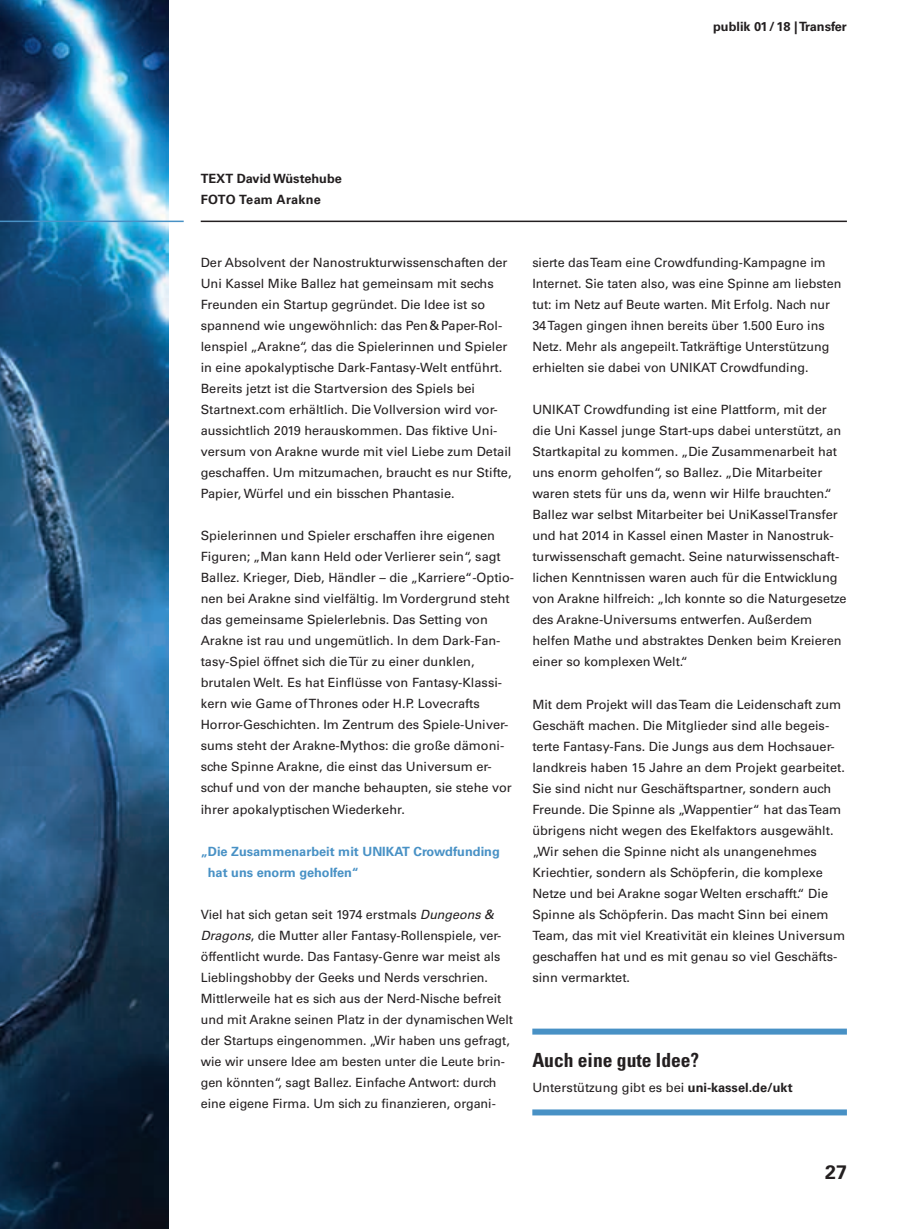
<style>
.page{position:relative;width:898px;height:1229px;background:#fff}
.page>*{position:absolute;margin:0;border:0;box-sizing:border-box;transform-origin:0 0}
.t1{font:700 condensed 19.5px "Univers LT";color:#231f20}
.t2{font:700 19.5px "Univers LT";color:#231f20}
.t3{font:12.75px/21px "Univers LT";color:#231f20}
.t4{font:700 12.75px/21px "Univers LT";color:#4891c5}
.t5{font:700 12.75px/21px "Univers LT";color:#231f20}
.s1{font-style:italic}
.s2{font-weight:700}
</style>
<div class="page">
<img style="left:0;top:0;width:168px;height:220px">
<hr style="left:201px;top:221px;width:645px;height:1px;background:#231f20">
<svg style="left:0;top:220px;width:184px;height:1009px;background:#214e73"></svg>
<div style="left:532px;top:1109px;width:314px;height:6px;background:#4891c5"></div>
<div style="left:532px;top:1028px;width:314px;height:6px;background:#4891c5"></div>
<p class="t5" style="left:712px;top:16px;width:135px">publik 01/18 | Transfer</p>
<p class="t5" style="left:201px;top:169px;width:143px">TEXT David Wüstehube<br>FOTO</p>
<p class="t5" style="left:239px;top:190px;width:83px">Team Arakne</p>
<p class="t3" style="left:201px;top:252px;width:312px">Der Absolvent der Nanostrukturwissenschaften der Uni Kassel Mike Ballez hat gemeinsam mit sechs Freunden ein Startup gegründet. Die Idee ist so spannend wie ungewöhnlich: das Pen&amp;Paper-Rol&shy;lenspiel „Arakne“, das die Spielerinnen und Spieler in eine apokalyptische Dark-Fantasy-Welt entführt.<br>Bereits jetzt ist die Startversion des Spiels bei Startnext.com erhältlich. Die Vollversion wird vor&shy;aussichtlich 2019 herauskommen. Das fiktive Uni&shy;versum von Arakne wurde mit viel Liebe zum Detail geschaffen. Um mitzumachen, braucht es nur Stifte, Papier, Würfel und ein bisschen Phantasie.</p>
<p class="t3" style="left:201px;top:525px;width:315px">Spielerinnen und Spieler erschaffen ihre eigenen Figuren; „Man kann Held oder Verlierer sein“, sagt Ballez. Krieger, Dieb, Händler – die „Karriere“-Optio&shy;nen bei Arakne sind vielfältig. Im Vordergrund steht das gemeinsame Spielerlebnis. Das Setting von Arakne ist rau und ungemütlich. In dem Dark-Fan&shy;tasy-Spiel öffnet sich die Tür zu einer dunklen, brutalen Welt. Es hat Einflüsse von Fantasy-Klassi&shy;kern wie Game of Thrones oder H.P. Lovecrafts Horror-Geschichten. Im Zentrum des Spiele-Univer&shy;sums steht der Arakne-Mythos: die große dämoni&shy;sche Spinne Arakne, die einst das Universum er&shy;schuf und von der manche behaupten, sie stehe vor ihrer apokalyptischen Wiederkehr.</p>
<p class="t4" style="left:208px;top:840px;width:293px;text-indent:-7px">„Die Zusammenarbeit mit UNIKAT Crowdfunding hat uns enorm geholfen“</p>
<p class="t3" style="left:201px;top:903px;width:314px">Viel hat sich getan seit 1974 erstmals <span class="s1">Dungeons &amp; Dragons</span>, die Mutter aller Fantasy-Rollenspiele, ver&shy;öffentlicht wurde. Das Fantasy-Genre war meist als Lieblingshobby der Geeks und Nerds verschrien.<br>Mittlerweile hat es sich aus der Nerd-Nische befreit und mit Arakne seinen Platz in der dynamischen Welt der Startups eingenommen. „Wir haben uns gefragt, wie wir unsere Idee am besten unter die Leute brin&shy;gen könnten“, sagt Ballez. Einfache Antwort: durch eine eigene Firma. Um sich zu finanzieren, organi-</p>
<p class="t3" style="left:532px;top:252px;width:310px">sierte das Team eine Crowdfunding-Kampagne im Internet. Sie taten also, was eine Spinne am liebsten tut: im Netz auf Beute warten. Mit Erfolg. Nach nur 34 Tagen gingen ihnen bereits über 1.500 Euro ins Netz. Mehr als angepeilt. Tatkräftige Unterstützung erhielten sie dabei von UNIKAT Crowdfunding.</p>
<p class="t3" style="left:532px;top:399px;width:316px">UNIKAT Crowdfunding ist eine Plattform, mit der die Uni Kassel junge Start-ups dabei unterstützt, an Startkapital zu kommen. „Die Zusammenarbeit hat uns enorm geholfen“, so Ballez. „Die Mitarbeiter waren stets für uns da, wenn wir Hilfe brauchten.“ Ballez war selbst Mitarbeiter bei UniKasselTransfer und hat 2014 in Kassel einen Master in Nanostruk&shy;turwissenschaft gemacht. Seine naturwissenschaft&shy;lichen Kenntnissen waren auch für die Entwicklung von Arakne hilfreich: „Ich konnte so die Naturgesetze des Arakne-Universums entwerfen. Außerdem helfen Mathe und abstraktes Denken beim Kreieren einer so komplexen Welt.“</p>
<p class="t3" style="left:532px;top:693px;width:314px">Mit dem Projekt will das Team die Leidenschaft zum Geschäft machen. Die Mitglieder sind alle begeis&shy;terte Fantasy-Fans. Die Jungs aus dem Hochsauer&shy;landkreis haben 15 Jahre an dem Projekt gearbeitet.<br>Sie sind nicht nur Geschäftspartner, sondern auch Freunde. Die Spinne als „Wappentier“ hat das Team übrigens nicht wegen des Ekelfaktors ausgewählt. „Wir sehen die Spinne nicht als unangenehmes Kriechtier, sondern als Schöpferin, die komplexe Netze und bei Arakne sogar Welten erschafft.“ Die Spinne als Schöpferin. Das macht Sinn bei einem Team, das mit viel Kreativität ein kleines Universum geschaffen hat und es mit genau so viel Geschäfts&shy;sinn vermarktet.</p>
<h1 class="t1" style="left:532px;top:1048px;width:168px">Auch eine gute Idee?</h1>
<p class="t3" style="left:532px;top:1077px;width:262px">Unterstützung gibt es bei <span class="s2">uni-kassel.de/ukt</span></p>
<h1 class="t2" style="left:824px;top:1161px;width:23px">27</h1>
</div>
